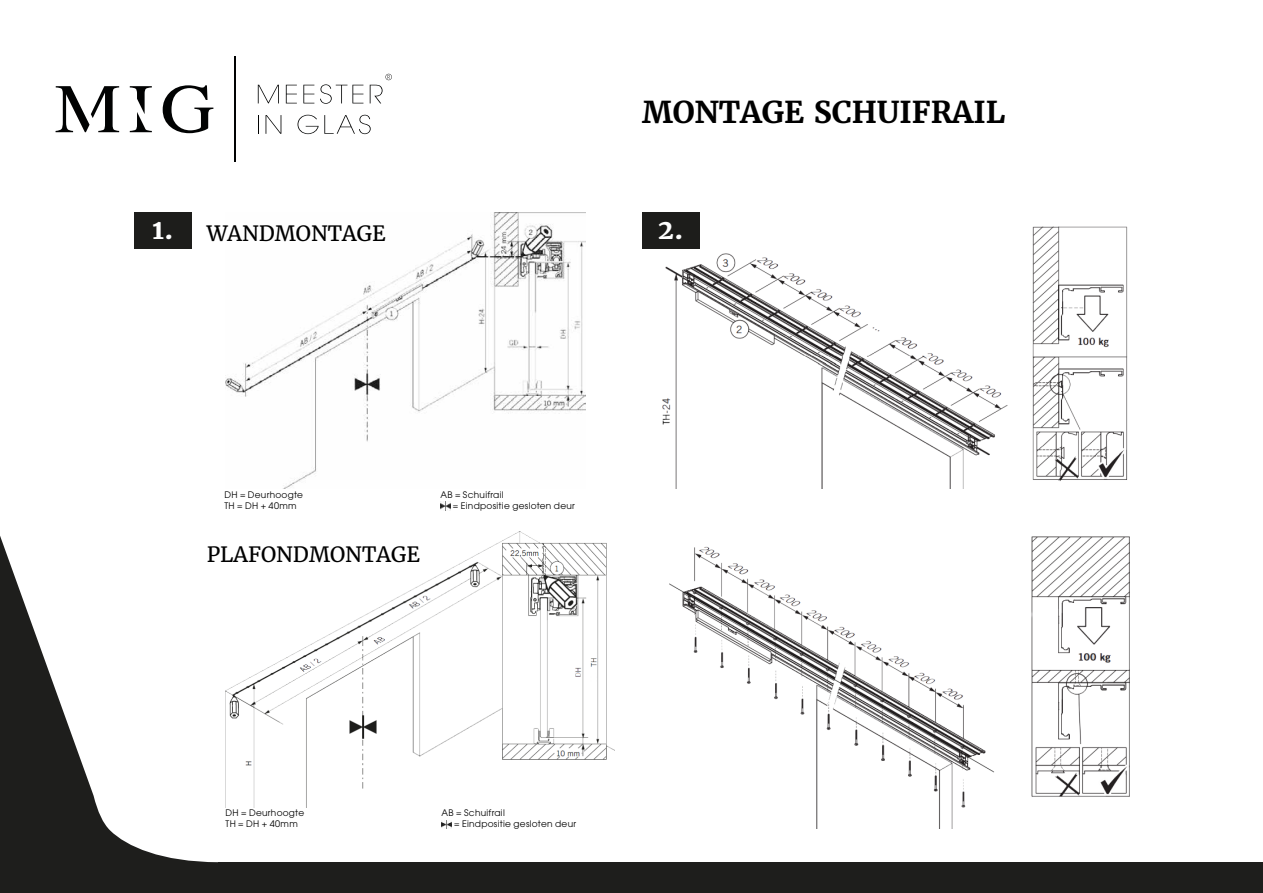
<style>
.page{position:relative;width:1263px;height:893px;background:#fff}
.page>*{position:absolute;margin:0;border:0;box-sizing:border-box;transform-origin:0 0}
.t1{font:700 30px "Merriweather";color:#000}
.t2{font:700 27px "Merriweather";color:#fff}
.t3{font:21px "Merriweather";color:#000}
.t4{font:9px "ITC Avant Garde Pro";letter-spacing:.03em;color:#000}
</style>
<div class="page">
<img style="left:226px;top:531px;width:389px;height:276px">
<img style="left:226px;top:213px;width:360px;height:276px">
<svg style="left:0;top:536px;width:219px;height:357px"></svg>
<div style="left:219px;top:862px;width:1044px;height:31px;background:#1e1e1c"></div>
<div style="left:134px;top:213px;width:58px;height:36px;background:#1d1d1b"></div>
<svg style="left:440px;top:502px;width:11px;height:8px"></svg>
<svg style="left:442px;top:820px;width:10px;height:9px"></svg>
<svg style="left:258px;top:85px;width:21px;height:18px"></svg>
<svg style="left:286px;top:85px;width:11px;height:18px"></svg>
<svg style="left:303px;top:85px;width:11px;height:18px"></svg>
<svg style="left:320px;top:84px;width:43px;height:20px"></svg>
<svg style="left:258px;top:115px;width:1px;height:19px"></svg>
<svg style="left:266px;top:115px;width:15px;height:19px"></svg>
<svg style="left:298px;top:115px;width:73px;height:19px"></svg>
<hr style="left:234px;top:56px;width:1px;height:106px;background:#010202">
<svg style="left:56px;top:86px;width:63px;height:46px"></svg>
<svg style="left:130px;top:86px;width:22px;height:46px"></svg>
<svg style="left:163px;top:85px;width:50px;height:48px"></svg>
<svg style="left:370px;top:74px;width:22px;height:29px"></svg>
<img style="left:662px;top:214px;width:466px;height:274px">
<div style="left:642px;top:213px;width:57px;height:36px;background:#1d1d1b"></div>
<img style="left:1031px;top:537px;width:98px;height:260px">
<img style="left:669px;top:546px;width:325px;height:283px">
<h2 class="t2" style="left:152px;top:212px;width:23px">1.</h2>
<h3 class="t3" style="left:207px;top:220px;width:181px">WANDMONTAGE</h3>
<h1 class="t1" style="left:642px;top:93px;width:365px">MONTAGE SCHUIFRAIL</h1>
<h2 class="t2" style="left:658px;top:212px;width:27px">2.</h2>
<p class="t4" style="left:224px;top:489px;width:80px">DH = Deurhoogte</p>
<p class="t4" style="left:440px;top:489px;width:65px">AB = Schuifrail</p>
<p class="t4" style="left:224px;top:500px;width:74px">TH = DH + 40mm</p>
<p class="t4" style="left:453px;top:500px;width:124px">= Eindpositie gesloten deur</p>
<h3 class="t3" style="left:207px;top:541px;width:215px">PLAFONDMONTAGE</h3>
<p class="t4" style="left:226px;top:807px;width:80px">DH = Deurhoogte</p>
<p class="t4" style="left:442px;top:807px;width:65px">AB = Schuifrail</p>
<p class="t4" style="left:226px;top:818px;width:74px">TH = DH + 40mm</p>
<p class="t4" style="left:454px;top:818px;width:124px">= Eindpositie gesloten deur</p>
</div>
